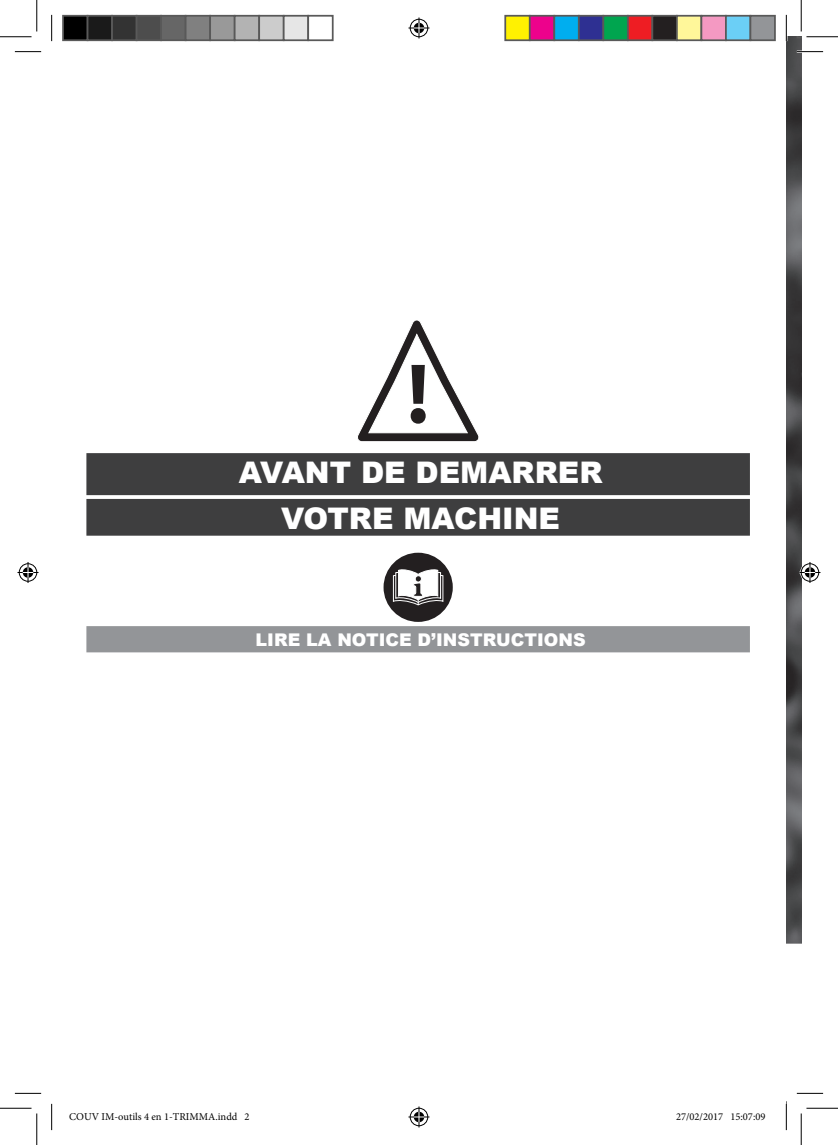
<style>
.page{position:relative;width:838px;height:1145px;background:#fff}
.page>*{position:absolute;margin:0;border:0;box-sizing:border-box;transform-origin:0 0}
.t1{font:900 29.75px/45.9px "Arial";color:#fff;text-align:center}
.t2{font:900 17.5px "Arial";color:#fff}
.t3{font:10.5px "Minion Pro";color:#000}
</style>
<div class="page">
<div style="left:86px;top:453px;width:663px;height:42px;background:#3e3e3f"></div>
<div style="left:86px;top:499px;width:663px;height:37px;background:#3e3e3f"></div>
<div style="left:86px;top:626px;width:663px;height:26px;background:#939598"></div>
<svg style="left:357px;top:320px;width:122px;height:122px"></svg>
<svg style="left:380px;top:550px;width:76px;height:75px"></svg>
<div style="left:383px;top:553px;width:69px;height:69px;background:#231f20;border-radius:50%"></div>
<svg style="left:392px;top:569px;width:51px;height:37px"></svg>
<img style="left:786px;top:37px;width:15px;height:907px">
<hr style="left:796px;top:51px;width:27px;height:2px;background:#fff">
<svg style="left:15px;top:51px;width:26px;height:1px"></svg>
<svg style="left:796px;top:51px;width:27px;height:1px"></svg>
<svg style="left:15px;top:1093px;width:26px;height:1px"></svg>
<svg style="left:796px;top:1093px;width:27px;height:1px"></svg>
<svg style="left:51px;top:15px;width:1px;height:26px"></svg>
<svg style="left:51px;top:1104px;width:1px;height:26px"></svg>
<svg style="left:786px;top:15px;width:1px;height:26px"></svg>
<svg style="left:786px;top:1101px;width:1px;height:29px"></svg>
<hr style="left:0;top:36px;width:32px;height:1px;background:#000">
<hr style="left:806px;top:36px;width:31px;height:1px;background:#000">
<hr style="left:0;top:1108px;width:32px;height:1px;background:#000">
<hr style="left:806px;top:1108px;width:31px;height:1px;background:#000">
<hr style="left:36px;top:0;width:1px;height:31px;background:#000">
<hr style="left:36px;top:1113px;width:1px;height:32px;background:#000">
<hr style="left:800px;top:0;width:1px;height:31px;background:#000">
<hr style="left:800px;top:1113px;width:1px;height:32px;background:#000">
<svg style="left:408px;top:18px;width:21px;height:21px"></svg>
<svg style="left:408px;top:1106px;width:21px;height:21px"></svg>
<svg style="left:18px;top:562px;width:21px;height:21px"></svg>
<svg style="left:799px;top:562px;width:21px;height:21px"></svg>
<div style="left:63px;top:16px;width:25px;height:24px;background:#000"></div>
<div style="left:62px;top:15px;width:26px;height:26px;border:2px solid #595959"></div>
<div style="left:88px;top:16px;width:24px;height:24px;background:#1a1a1a"></div>
<div style="left:87px;top:15px;width:26px;height:26px;border:2px solid #595959"></div>
<div style="left:112px;top:16px;width:25px;height:24px;background:#333"></div>
<div style="left:111px;top:15px;width:26px;height:26px;border:2px solid #595959"></div>
<div style="left:137px;top:16px;width:24px;height:24px;background:#4d4d4d"></div>
<div style="left:136px;top:15px;width:26px;height:26px;border:2px solid #595959"></div>
<div style="left:161px;top:16px;width:25px;height:24px;background:#666"></div>
<div style="left:160px;top:15px;width:26px;height:26px;border:2px solid #595959"></div>
<div style="left:186px;top:16px;width:24px;height:24px;background:#808080"></div>
<div style="left:185px;top:15px;width:26px;height:26px;border:2px solid #595959"></div>
<div style="left:210px;top:16px;width:25px;height:24px;background:#999"></div>
<div style="left:209px;top:15px;width:26px;height:26px;border:2px solid #595959"></div>
<div style="left:235px;top:16px;width:24px;height:24px;background:#b3b3b3"></div>
<div style="left:234px;top:15px;width:26px;height:26px;border:2px solid #595959"></div>
<div style="left:259px;top:16px;width:25px;height:24px;background:#ccc"></div>
<div style="left:258px;top:15px;width:26px;height:26px;border:2px solid #595959"></div>
<div style="left:284px;top:16px;width:24px;height:24px;background:#e6e6e6"></div>
<div style="left:283px;top:15px;width:26px;height:26px;border:2px solid #595959"></div>
<div style="left:307px;top:15px;width:26px;height:26px;border:2px solid #595959"></div>
<div style="left:505px;top:16px;width:24px;height:24px;background:#fff101"></div>
<div style="left:504px;top:15px;width:26px;height:26px;border:2px solid #595959"></div>
<div style="left:529px;top:16px;width:25px;height:24px;background:#ed028c"></div>
<div style="left:529px;top:15px;width:26px;height:26px;border:2px solid #595959"></div>
<div style="left:554px;top:16px;width:24px;height:24px;background:#00aeef"></div>
<div style="left:553px;top:15px;width:26px;height:26px;border:2px solid #595959"></div>
<div style="left:578px;top:16px;width:25px;height:24px;background:#2e3092"></div>
<div style="left:578px;top:15px;width:26px;height:26px;border:2px solid #595959"></div>
<div style="left:603px;top:16px;width:24px;height:24px;background:#00a54f"></div>
<div style="left:602px;top:15px;width:26px;height:26px;border:2px solid #595959"></div>
<div style="left:627px;top:16px;width:25px;height:24px;background:#ee1d23"></div>
<div style="left:627px;top:15px;width:26px;height:26px;border:2px solid #595959"></div>
<div style="left:652px;top:16px;width:24px;height:24px;background:#231f20"></div>
<div style="left:651px;top:15px;width:26px;height:26px;border:2px solid #595959"></div>
<div style="left:676px;top:16px;width:25px;height:24px;background:#fff79a"></div>
<div style="left:676px;top:15px;width:26px;height:26px;border:2px solid #595959"></div>
<div style="left:701px;top:16px;width:24px;height:24px;background:#f499c2"></div>
<div style="left:700px;top:15px;width:26px;height:26px;border:2px solid #595959"></div>
<div style="left:725px;top:16px;width:25px;height:24px;background:#6bcff6"></div>
<div style="left:725px;top:15px;width:26px;height:26px;border:2px solid #595959"></div>
<div style="left:750px;top:16px;width:24px;height:24px;background:#939598"></div>
<div style="left:749px;top:15px;width:26px;height:26px;border:2px solid #595959"></div>
<h1 class="t1" style="left:239px;top:448px;width:365px">AVANT DE DEMARRER<br>VOTRE MACHINE</h1>
<h2 class="t2" style="left:255px;top:627px;width:331px">LIRE LA NOTICE D’INSTRUCTIONS</h2>
<p class="t3" style="left:69px;top:1109px;width:182px">COUV IM-outils 4 en 1-TRIMMA.indd 2</p>
<p class="t3" style="left:676px;top:1109px;width:91px">27/02/2017 15:07:09</p>
</div>
